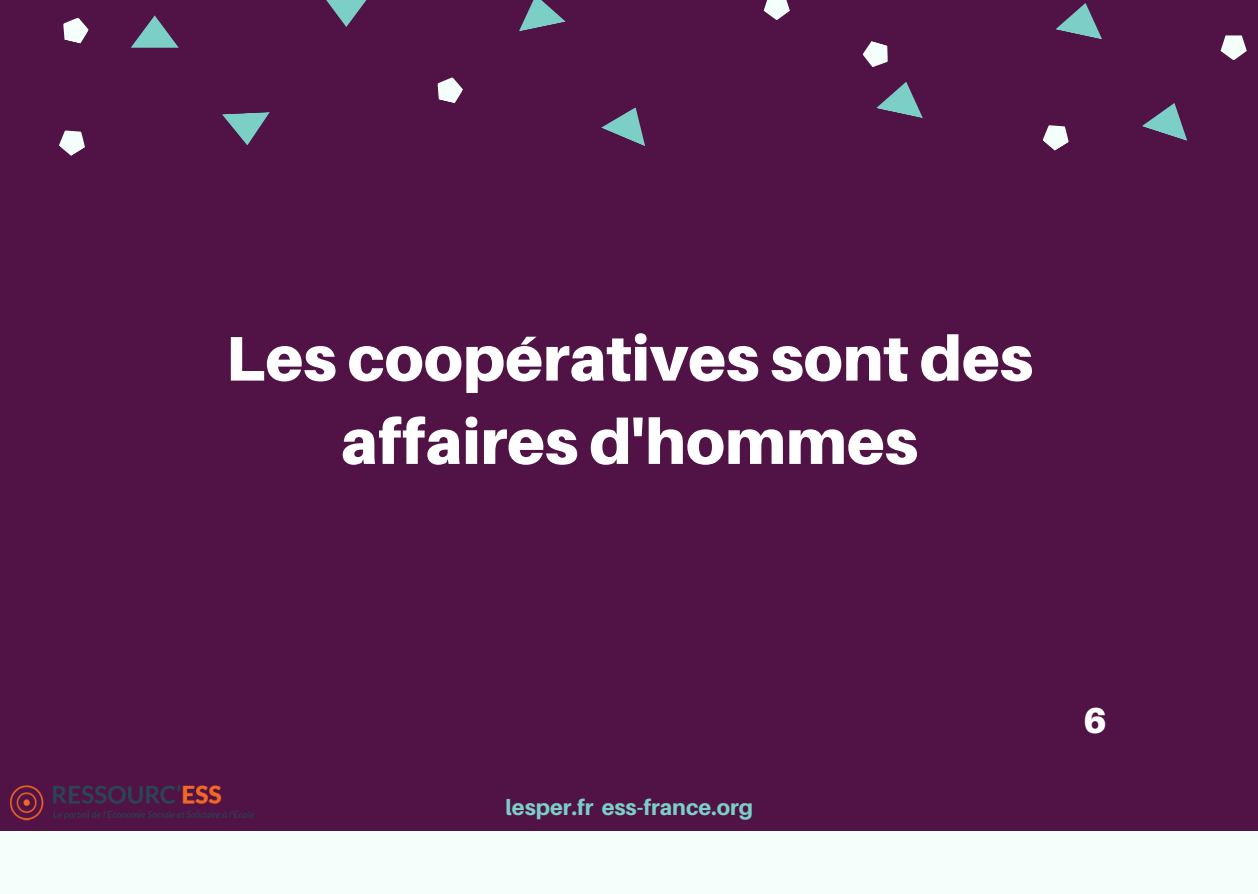
<style>
.page{position:relative;width:1258px;height:894px;background:#fff}
.page>*{position:absolute;margin:0;border:0;box-sizing:border-box;transform-origin:0 0}
.t1{font:900 63px/83.4px "Aileron";color:#fff;text-align:center}
.t2{font:900 36px "Aileron";color:#fff}
.t3{font:800 21.9px "Aileron";color:#7bcfc7}
</style>
<div class="page">
<div style="left:0;top:0;width:1258px;height:893px;background:#511346"></div>
<div style="left:0;top:831px;width:1258px;height:62px;background:#f4fffb"></div>
<svg style="left:222px;top:112px;width:48px;height:33px"></svg>
<svg style="left:1056px;top:3px;width:46px;height:36px"></svg>
<svg style="left:519px;top:0;width:47px;height:32px"></svg>
<svg style="left:326px;top:0;width:41px;height:27px"></svg>
<svg style="left:131px;top:15px;width:48px;height:33px"></svg>
<svg style="left:63px;top:17px;width:26px;height:27px"></svg>
<svg style="left:764px;top:0;width:26px;height:20px"></svg>
<svg style="left:59px;top:130px;width:26px;height:26px"></svg>
<svg style="left:437px;top:77px;width:26px;height:26px"></svg>
<svg style="left:601px;top:107px;width:44px;height:39px"></svg>
<svg style="left:876px;top:82px;width:47px;height:36px"></svg>
<svg style="left:1142px;top:103px;width:45px;height:38px"></svg>
<svg style="left:1042px;top:125px;width:27px;height:26px"></svg>
<svg style="left:862px;top:41px;width:26px;height:26px"></svg>
<svg style="left:1220px;top:35px;width:27px;height:25px"></svg>
<img style="left:11px;top:785px;width:243px;height:36px">
<p class="t1" style="left:226px;top:315px;width:809px">Les coopératives sont des affaires d'hommes</p>
<p class="t3" style="left:505px;top:793px;width:249px">lesper.fr ess-france.org</p>
<p class="t2" style="left:1083px;top:697px;width:25px">6</p>
</div>
